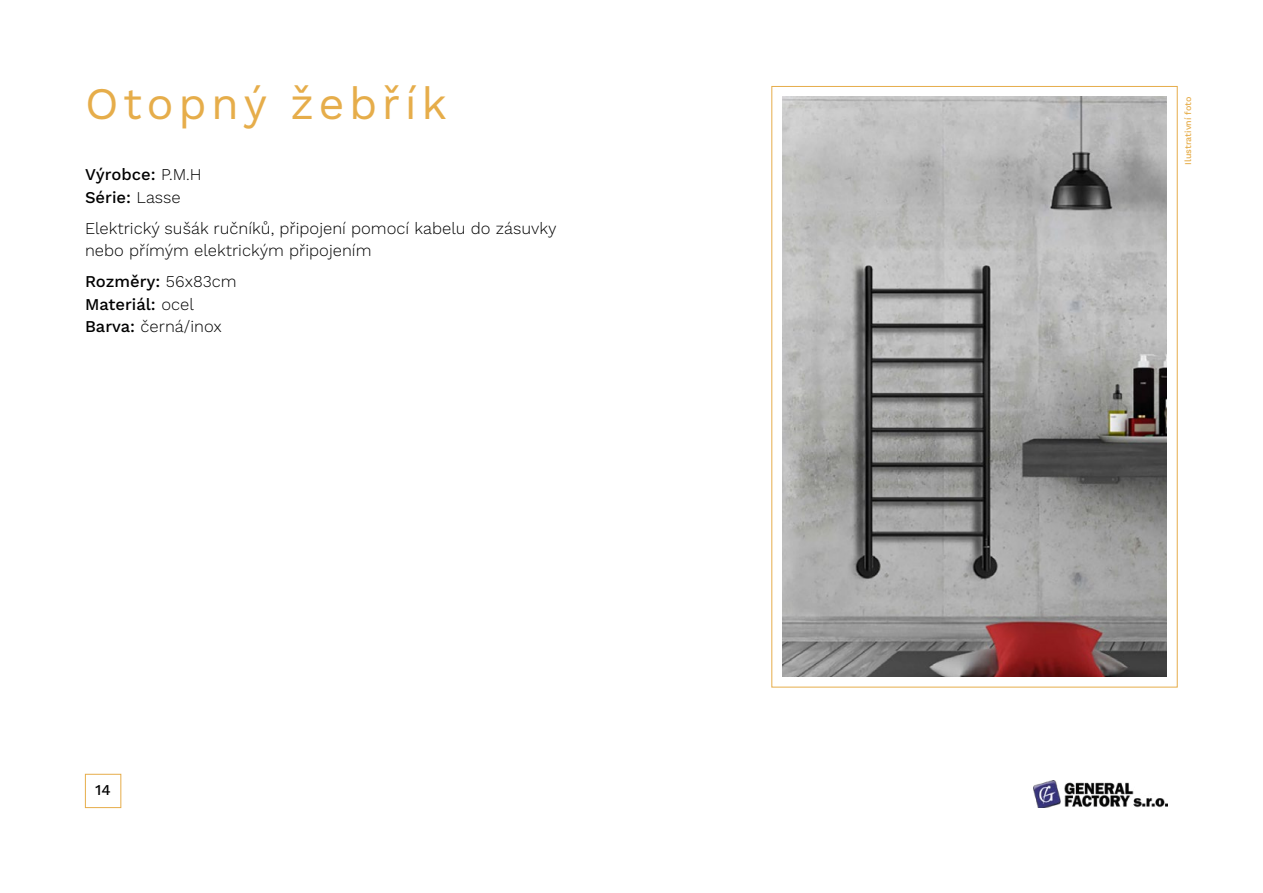
<style>
.page{position:relative;width:1263px;height:893px;background:#fff}
.page>*{position:absolute;margin:0;border:0;box-sizing:border-box;transform-origin:0 0}
.t1{font:45px "Work Sans";letter-spacing:.1em;color:#e6ad4a}
.t2{font:300 16.5px/22.5px "Work Sans";color:#000}
.t3{font:500 16.5px/22.5px "Work Sans";color:#000}
.t4{font:500 15px "Work Sans";color:#000}
.t5{font:500 9px "Work Sans";color:#e6ad4a}
.s1{font-weight:300}
</style>
<div class="page">
<div style="left:85px;top:774px;width:36px;height:34px;border:1px solid #e6ad4a"></div>
<img style="left:1033px;top:781px;width:134px;height:27px">
<img style="left:782px;top:97px;width:385px;height:579px">
<h1 class="t1" style="left:85px;top:77px;width:363px">Otopný žebřík</h1>
<p class="t3" style="left:85px;top:164px;width:118px">Výrobce: <span class="s1">P.M.H<br></span>Série: <span class="s1">Lasse</span></p>
<p class="t2" style="left:85px;top:217px;width:473px">Elektrický sušák ručníků, připojení pomocí kabelu do zásuvky nebo přímým elektrickým připojením</p>
<p class="t3" style="left:85px;top:271px;width:153px">Rozměry: <span class="s1">56x83cm<br></span>Materiál: <span class="s1">ocel<br></span>Barva: <span class="s1">černá/inox</span></p>
<p class="t4" style="left:95px;top:781px;width:17px">14</p>
<p class="t5" style="left:1183px;top:165px;width:70px;rotate:-90deg">Ilustrativní foto</p>
</div>
